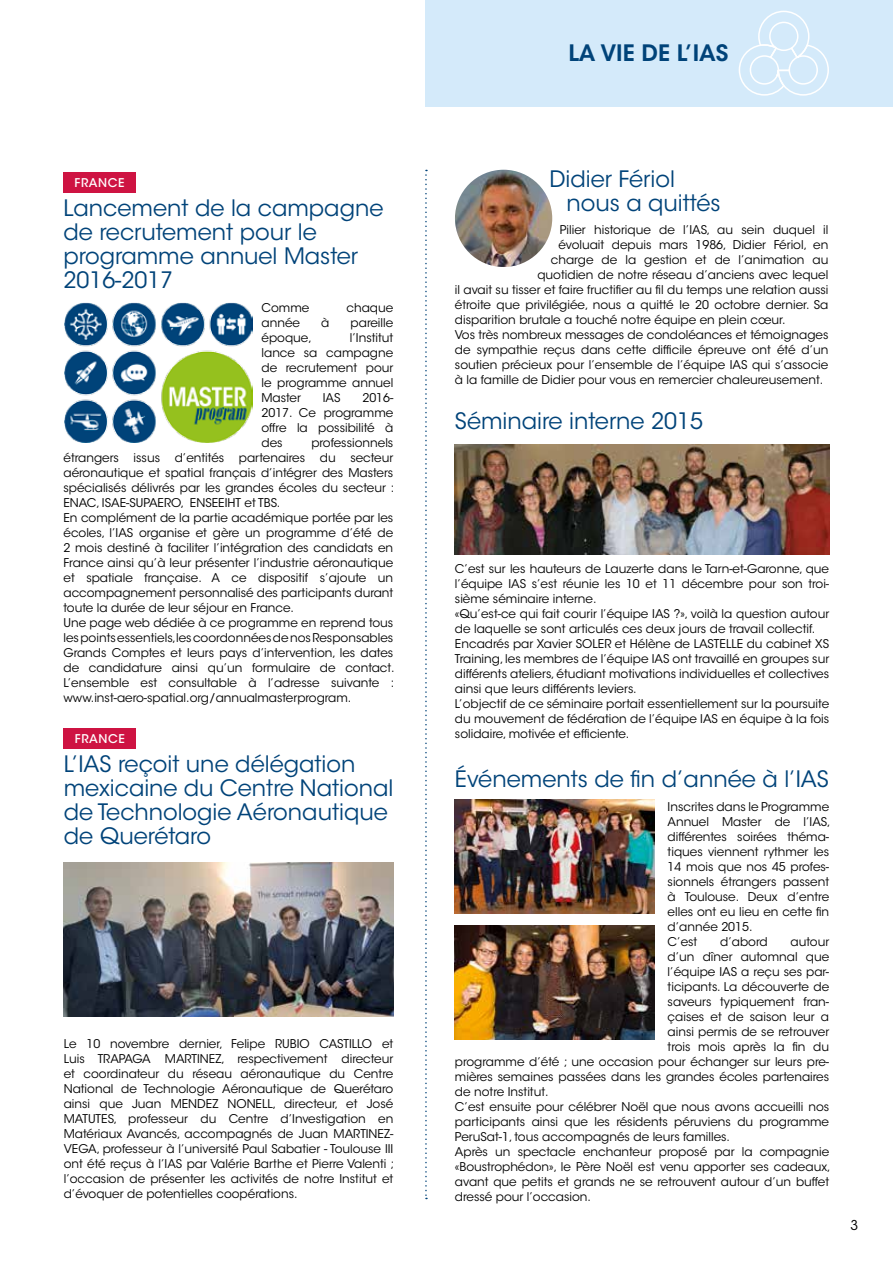
<style>
.page{position:relative;width:893px;height:1263px;background:#fff}
.page>*{position:absolute;margin:0;border:0;box-sizing:border-box;transform-origin:0 0}
.t1{font:22.5px/24px "ITC Avant Garde Std";color:#004379}
.t2{font:600 22.5px "ITC Avant Garde Std";color:#004379}
.t3{font:13.5px "ITC Avant Garde Std";color:#000}
.t4{font:12px/15px "ITC Avant Garde Std";color:#000}
.t5{font:500 12px "ITC Avant Garde Std";letter-spacing:.05em;color:#fff}
</style>
<div class="page">
<div style="left:426px;top:0;width:467px;height:106px;background:#d4eafa"></div>
<div style="left:64px;top:728px;width:72px;height:20px;background:#ce1342"></div>
<svg style="left:738px;top:10px;width:91px;height:86px"></svg>
<svg style="left:425px;top:170px;width:2px;height:1029px"></svg>
<div style="left:63px;top:172px;width:73px;height:20px;background:#ce1342"></div>
<img style="left:455px;top:444px;width:374px;height:110px">
<img style="left:455px;top:800px;width:200px;height:114px">
<img style="left:455px;top:926px;width:200px;height:114px">
<img style="left:63px;top:862px;width:330px;height:154px">
<img style="left:455px;top:170px;width:97px;height:97px;border-radius:49px">
<img style="left:64px;top:303px;width:188px;height:139px">
<p class="t5" style="left:75px;top:175px;width:52px">FRANCE</p>
<h1 class="t1" style="left:63px;top:196px;width:321px">Lancement de la campagne de recrutement pour le programme annuel Master<br>2016-2017</h1>
<p class="t4" style="left:261px;top:300px;width:49px">Comme</p>
<p class="t4" style="left:347px;top:300px;width:48px">chaque</p>
<p class="t4" style="left:261px;top:315px;width:40px">année</p>
<p class="t4" style="left:321px;top:315px;width:10px">à</p>
<p class="t4" style="left:351px;top:315px;width:44px">pareille</p>
<p class="t4" style="left:261px;top:330px;width:52px">époque,</p>
<p class="t4" style="left:261px;top:330px;width:133px;text-align:justify;text-indent:88px">l’Institut lance sa campagne de recrutement pour le programme annuel Master</p>
<p class="t4" style="left:261px;top:390px;width:133px;text-align:justify;text-indent:101px">2016- 2017. Ce programme offre la possibilité à des</p>
<p class="t4" style="left:323px;top:390px;width:19px">IAS</p>
<p class="t4" style="left:63px;top:435px;width:333px;text-indent:248px">professionnels étrangers issus d’entités partenaires du secteur aéronautique et spatial français d’intégrer des Masters spécialisés délivrés par les grandes écoles du secteur :<br>ENAC, ISAE-SUPAERO, ENSEEIHT et TBS.<br>En complément de la partie académique portée par les écoles, l’IAS organise et gère un programme d’été de 2 mois destiné à faciliter l’intégration des candidats en France ainsi qu’à leur présenter l’industrie aéronautique et spatiale française. A ce dispositif s’ajoute un accompagnement personnalisé des participants durant toute la durée de leur séjour en France.<br>Une page web dédiée à ce programme en reprend tous les points essentiels,les coordonnées de nos Responsables Grands Comptes et leurs pays d’intervention, les dates de candidature ainsi qu’un formulaire de contact.<br>L’ensemble est consultable à l’adresse suivante : www.inst-aero-spatial.org/annualmasterprogram.</p>
<p class="t5" style="left:75px;top:731px;width:52px">FRANCE</p>
<h1 class="t1" style="left:64px;top:752px;width:331px">L’IAS reçoit une délégation mexicaine du Centre National de Technologie Aéronautique de Querétaro</h1>
<p class="t4" style="left:64px;top:1036px;width:332px;text-align:justify">Le 10 novembre dernier, Felipe RUBIO CASTILLO et Luis TRAPAGA MARTINEZ, respectivement directeur et coordinateur du réseau aéronautique du Centre National de Technologie Aéronautique de Querétaro ainsi que Juan MENDEZ NONELL, directeur, et José MATUTES, professeur du Centre d’Investigation en Matériaux Avancés, accompagnés de Juan MARTINEZ-VEGA, professeur à l’université Paul Sabatier - Toulouse III ont été reçus à l’IAS par Valérie Barthe et Pierre Valenti ; l’occasion de présenter les activités de notre Institut et d’évoquer de potentielles coopérations.</p>
<h1 class="t2" style="left:568px;top:39px;width:162px">LA VIE DE L’IAS</h1>
<h1 class="t1" style="left:566px;top:167px;width:156px;text-indent:-17px">Didier Fériol nous a quittés</h1>
<p class="t4" style="left:560px;top:223px;width:270px">Pilier historique de l’IAS, au sein duquel il</p>
<p class="t4" style="left:558px;top:238px;width:272px">évoluait depuis mars 1986, Didier Fériol, en</p>
<p class="t4" style="left:551px;top:253px;width:279px">charge de la gestion et de l’animation au</p>
<p class="t4" style="left:537px;top:268px;width:292px">quotidien de notre réseau d’anciens avec lequel</p>
<p class="t4" style="left:455px;top:283px;width:375px">il avait su tisser et faire fructifier au fil du temps une relation aussi</p>
<p class="t4" style="left:455px;top:298px;width:375px">étroite que privilégiée, nous a quitté le 20 octobre dernier. Sa</p>
<p class="t4" style="left:455px;top:313px;width:332px">disparition brutale a touché notre équipe en plein cœur.</p>
<p class="t4" style="left:455px;top:328px;width:375px">Vos très nombreux messages de condoléances et témoignages</p>
<p class="t4" style="left:455px;top:343px;width:375px">de sympathie reçus dans cette difficile épreuve ont été d’un</p>
<p class="t4" style="left:455px;top:358px;width:375px">soutien précieux pour l’ensemble de l’équipe IAS qui s’associe</p>
<p class="t4" style="left:455px;top:373px;width:370px">à la famille de Didier pour vous en remercier chaleureusement.</p>
<h1 class="t1" style="left:455px;top:409px;width:250px">Séminaire interne 2015</h1>
<p class="t4" style="left:455px;top:561px;width:376px">C’est sur les hauteurs de Lauzerte dans le Tarn-et-Garonne, que l’équipe IAS s’est réunie les 10 et 11 décembre pour son troi&shy;sième séminaire interne.<br>«Qu’est-ce qui fait courir l’équipe IAS ?», voilà la question autour de laquelle se sont articulés ces deux jours de travail collectif.<br>Encadrés par Xavier SOLER et Hélène de LASTELLE du cabinet XS Training, les membres de l’équipe IAS ont travaillé en groupes sur différents ateliers, étudiant motivations individuelles et collectives ainsi que leurs différents leviers.<br>L’objectif de ce séminaire portait essentiellement sur la poursuite du mouvement de fédération de l’équipe IAS en équipe à la fois solidaire, motivée et efficiente.</p>
<h1 class="t1" style="left:455px;top:767px;width:376px">Événements de fin d’année à l’IAS</h1>
<p class="t4" style="left:668px;top:799px;width:164px">Inscrites dans le Programme<br>Annuel Master de l’IAS, différentes soirées théma&shy;tiques viennent rythmer les<br>14 mois que nos 45 profes&shy;sionnels étrangers passent à Toulouse. Deux d’entre elles ont eu lieu en cette fin d’année 2015.<br>C’est</p>
<p class="t4" style="left:720px;top:934px;width:49px">d’abord</p>
<p class="t4" style="left:791px;top:934px;width:40px">autour</p>
<p class="t4" style="left:668px;top:949px;width:163px">d’un dîner automnal que</p>
<p class="t4" style="left:668px;top:964px;width:163px">l’équipe IAS a reçu ses par-</p>
<p class="t4" style="left:668px;top:979px;width:163px">ticipants. La découverte de</p>
<p class="t4" style="left:668px;top:994px;width:163px">saveurs typiquement fran-</p>
<p class="t4" style="left:668px;top:1009px;width:163px">çaises et de saison leur a</p>
<p class="t4" style="left:668px;top:1024px;width:163px">ainsi permis de se retrouver</p>
<p class="t4" style="left:668px;top:1039px;width:163px">trois mois après la fin du</p>
<p class="t4" style="left:455px;top:1054px;width:376px">programme d’été ; une occasion pour échanger sur leurs pre-</p>
<p class="t4" style="left:455px;top:1069px;width:376px">mières semaines passées dans les grandes écoles partenaires</p>
<p class="t4" style="left:455px;top:1084px;width:95px">de notre Institut.</p>
<p class="t4" style="left:455px;top:1099px;width:376px">C’est ensuite pour célébrer Noël que nous avons accueilli nos</p>
<p class="t4" style="left:455px;top:1114px;width:376px">participants ainsi que les résidents péruviens du programme</p>
<p class="t4" style="left:455px;top:1129px;width:277px">PeruSat-1, tous accompagnés de leurs familles.</p>
<p class="t4" style="left:455px;top:1144px;width:376px">Après un spectacle enchanteur proposé par la compagnie</p>
<p class="t4" style="left:455px;top:1159px;width:377px">«Boustrophédon», le Père Noël est venu apporter ses cadeaux,</p>
<p class="t4" style="left:455px;top:1174px;width:376px">avant que petits et grands ne se retrouvent autour d’un buffet</p>
<p class="t4" style="left:455px;top:1189px;width:138px">dressé pour l’occasion.</p>
<p class="t3" style="left:850px;top:1217px;width:9px">3</p>
</div>
